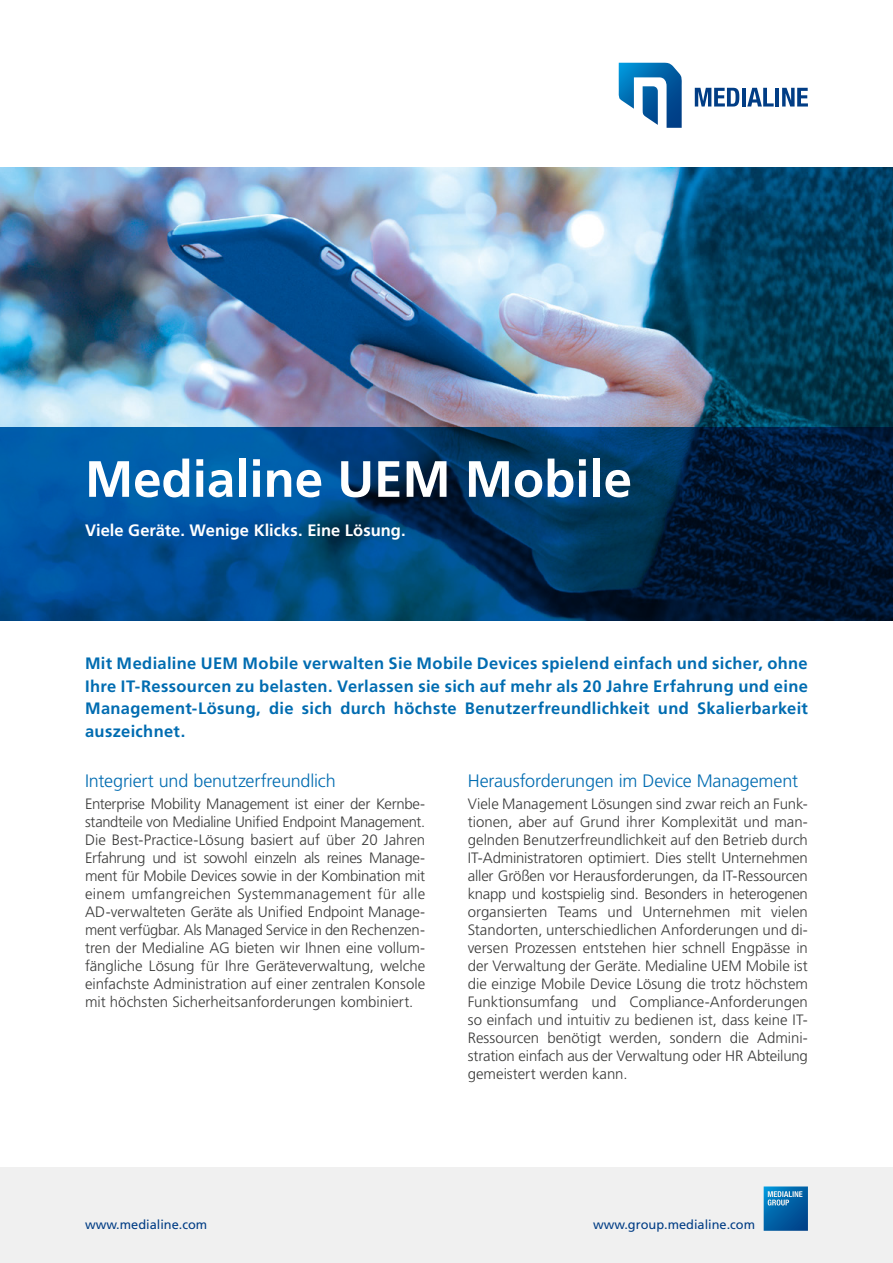
<style>
.page{position:relative;width:893px;height:1263px;background:#fff}
.page>*{position:absolute;margin:0;border:0;box-sizing:border-box;transform-origin:0 0}
.t1{font:700 51px "Frutiger LT Pro";color:#fff}
.t2{font:300 18px "Frutiger LT Pro";letter-spacing:-.01em;color:#006cb1}
.t3{font:700 16.5px/22.5px "Frutiger LT Pro";letter-spacing:.02em;color:#006cb1;text-align:justify}
.t4{font:700 16.5px "Frutiger LT Pro";color:#fff}
.t5{font:300 15px/18px "Frutiger LT Pro";letter-spacing:-.005em;color:#3b3b3a;text-align:justify}
.t6{font:12.75px "Frutiger LT Pro";color:#013d85}
</style>
<div class="page">
<img style="left:0;top:168px;width:893px;height:259px">
<svg style="left:0;top:427px;width:893px;height:194px;background:#003a6c"></svg>
<svg style="left:695px;top:88px;width:44px;height:19px"></svg>
<hr style="left:742px;top:88px;width:4px;height:19px;background:#013d85">
<svg style="left:747px;top:88px;width:27px;height:19px"></svg>
<hr style="left:775px;top:88px;width:4px;height:19px;background:#013d85">
<svg style="left:782px;top:88px;width:26px;height:19px"></svg>
<svg style="left:618px;top:63px;width:64px;height:65px"></svg>
<div style="left:0;top:1167px;width:893px;height:96px;background:#f0f0f0"></div>
<svg style="left:764px;top:1186px;width:44px;height:45px;background:#1a70ae"></svg>
<h1 class="t1" style="left:85px;top:449px;width:548px">Medialine UEM Mobile</h1>
<p class="t4" style="left:85px;top:521px;width:322px">Viele Geräte. Wenige Klicks. Eine Lösung.</p>
<p class="t3" style="left:85px;top:652px;width:724px">Mit Medialine UEM Mobile verwalten Sie Mobile Devices spielend einfach und sicher, ohne Ihre IT-Ressourcen zu belasten. Verlassen sie sich auf mehr als 20 Jahre Erfahrung und eine Management-Lösung, die sich durch höchste Benutzerfreundlichkeit und Skalierbarkeit auszeichnet.</p>
<p class="t2" style="left:85px;top:770px;width:252px">Integriert und benutzerfreundlich</p>
<p class="t5" style="left:85px;top:795px;width:342px">Enterprise Mobility Management ist einer der Kernbe&shy;standteile von Medialine Unified Endpoint Management.<br>Die Best-Practice-Lösung basiert auf über 20 Jahren Erfahrung und ist sowohl einzeln als reines Manage&shy;ment für Mobile Devices sowie in der Kombination mit einem umfangreichen Systemmanagement für alle AD-verwalteten Geräte als Unified Endpoint Manage&shy;ment verfügbar. Als Managed Service in den Rechenzen&shy;tren der Medialine AG bieten wir Ihnen eine vollum&shy;fängliche Lösung für Ihre Geräteverwaltung, welche einfachste Administration auf einer zentralen Konsole mit höchsten Sicherheitsanforderungen kombiniert.</p>
<p class="t2" style="left:468px;top:770px;width:332px">Herausforderungen im Device Management</p>
<p class="t5" style="left:468px;top:795px;width:342px">Viele Management Lösungen sind zwar reich an Funk&shy;tionen, aber auf Grund ihrer Komplexität und man&shy;gelnden Benutzerfreundlichkeit auf den Betrieb durch IT-Administratoren optimiert. Dies stellt Unternehmen aller Größen vor Herausforderungen, da IT-Ressourcen knapp und kostspielig sind. Besonders in heterogenen organsierten Teams und Unternehmen mit vielen Standorten, unterschiedlichen Anforderungen und di&shy;versen Prozessen entstehen hier schnell Engpässe in der Verwaltung der Geräte. Medialine UEM Mobile ist die einzige Mobile Device Lösung die trotz höchstem Funktionsumfang und Compliance-Anforderungen so einfach und intuitiv zu bedienen ist, dass keine IT-Ressourcen benötigt werden, sondern die Admini&shy;stration einfach aus der Verwaltung oder HR Abteilung gemeistert werden kann.</p>
<p class="t6" style="left:85px;top:1216px;width:124px">www.medialine.com</p>
<p class="t6" style="left:593px;top:1216px;width:164px">www.group.medialine.com</p>
</div>
